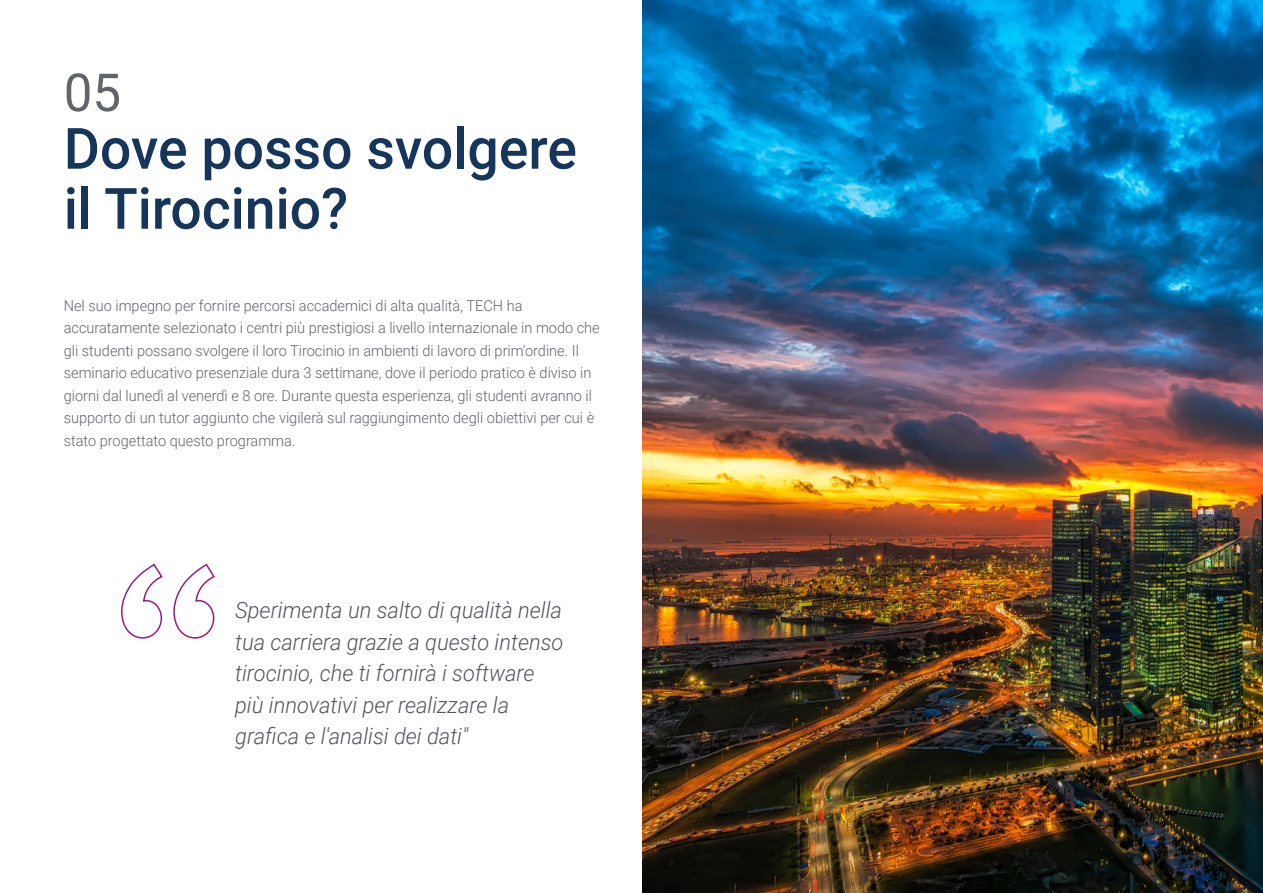
<style>
.page{position:relative;width:1263px;height:893px;background:#fff}
.page>*{position:absolute;margin:0;border:0;box-sizing:border-box;transform-origin:0 0}
.t1{font:500 57px/60px "Roboto";color:#16355a}
.t2{font:52.5px "Roboto";color:#61646a}
.t3{font:italic 300 22.5px/31.5px "Roboto";color:#52555b}
.t4{font:300 15px/22.5px "Roboto";color:#61646a}
</style>
<div class="page">
<svg style="left:121px;top:563px;width:94px;height:76px"></svg>
<img style="left:642px;top:0;width:621px;height:893px">
<h2 class="t2" style="left:64px;top:56px;width:59px">05</h2>
<h1 class="t1" style="left:64px;top:116px;width:515px">Dove posso svolgere il Tirocinio?</h1>
<p class="t4" style="left:64px;top:293px;width:537px">Nel suo impegno per fornire percorsi accademici di alta qualità, TECH ha accuratamente selezionato i centri più prestigiosi a livello internazionale in modo che gli studenti possano svolgere il loro Tirocinio in ambienti di lavoro di prim'ordine. Il seminario educativo presenziale dura 3 settimane, dove il periodo pratico è diviso in giorni dal lunedì al venerdì e 8 ore. Durante questa esperienza, gli studenti avranno il supporto di un tutor aggiunto che vigilerà sul raggiungimento degli obiettivi per cui è stato progettato questo programma.</p>
<h3 class="t3" style="left:235px;top:594px;width:330px">Sperimenta un salto di qualità nella tua carriera grazie a questo intenso tirocinio, che ti fornirà i software più innovativi per realizzare la grafica e l'analisi dei dati"</h3>
</div>
